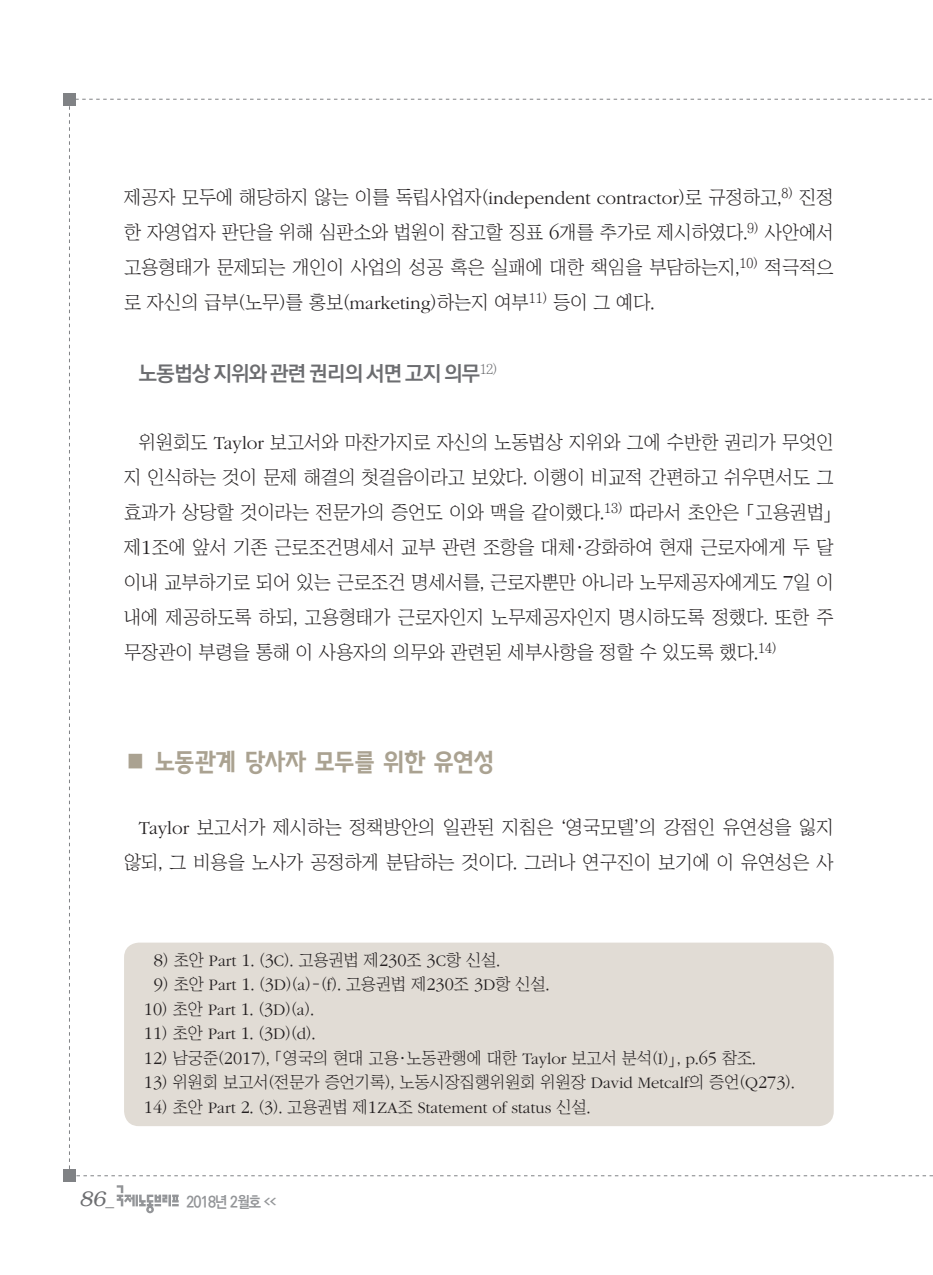
<style>
.page{position:relative;width:933px;height:1275px;background:#fff}
.page>*{position:absolute;margin:0;border:0;box-sizing:border-box;transform-origin:0 0}
.서론{font:24.5px "KBI Zfor SM Esgo H";letter-spacing:-.03em;color:#aaa291}
.중제목{font:700 21px "Ko Pub Dotum";letter-spacing:-.03em;color:#6c6d70}
.t1{font:italic 300 21px "Bookman";color:#6c6d70}
.본문{font:18.9px/35px "Chosunilbo NM";color:#231f20;text-align:justify}
.각주{font:16.62px "Chosunilbo NM";color:#231f20}
.각주-2{font:300 16.62px "ITC Garamond Std";color:#231f20}
.t2{font:700 15.75px "Ko Pub Dotum";letter-spacing:-.055em;color:#939598;scale:.9 1}
.s1{font-family:"ITC Garamond Std";font-weight:300}
.s2{font-family:"ITC Garamond Std";font-weight:300;font-size:20.82px}
.s3{font-family:"ITC Garamond Std";font-weight:300;font-size:18.38px}
.s4{font-size:18.38px}
.s5{font-family:"Chosunilbo NM";font-weight:400}
.s6{font-family:"Helvetica";font-weight:400;font-style:normal;font-size:17.5px}
.s7{font-size:7.88px}
</style>
<div class="page">
<div style="left:64px;top:1170px;width:12px;height:12px;background:#808285"></div>
<div style="left:64px;top:93px;width:12px;height:12px;background:#808285"></div>
<svg style="left:117px;top:1185px;width:62px;height:28px"></svg>
<div style="left:124px;top:943px;width:709px;height:183px;background:#e1dcd5;border-radius:15px"></div>
<p class="본문" style="left:124px;top:179px;width:711px">제공자 모두에 해당하지 않는 이를 독립사업자(<span class="s1">independent contractor</span>)로 규정하고,<sup>8)</sup> 진정 한 자영업자 판단을 위해 심판소와 법원이 참고할 징표 <span class="s2">6</span>개를 추가로 제시하였다.<sup>9)</sup> 사안에서 고용형태가 문제되는 개인이 사업의 성공 혹은 실패에 대한 책임을 부담하는지,<sup>10)</sup> 적극적으 로 자신의 급부(노무)를 홍보(<span class="s1">marketing</span>)하는지 여부<sup>11)</sup> 등이 그 예다.</p>
<p class="중제목" style="left:139px;top:363px;width:360px">노동법상 지위와 관련 권리의 서면 고지 의무<sup>12)</sup></p>
<p class="본문" style="left:124px;top:424px;width:719px;text-align:left;text-indent:15px">위원회도 <span class="s1">Taylor</span> 보고서와 마찬가지로 자신의 노동법상 지위와 그에 수반한 권리가 무엇인 지 인식하는 것이 문제 해결의 첫걸음이라고 보았다. 이행이 비교적 간편하고 쉬우면서도 그 효과가 상당할 것이라는 전문가의 증언도 이와 맥을 같이했다.<sup>13)</sup> 따라서 초안은 「고용권법」제<span class="s2">1</span>조에 앞서 기존 근로조건명세서 교부 관련 조항을 대체·강화하여 현재 근로자에게 두 달 이내 교부하기로 되어 있는 근로조건 명세서를, 근로자뿐만 아니라 노무제공자에게도 <span class="s2">7</span>일 이 내에 제공하도록 하되, 고용형태가 근로자인지 노무제공자인지 명시하도록 정했다. 또한 주 무장관이 부령을 통해 이 사용자의 의무와 관련된 세부사항을 정할 수 있도록 했다.<sup>14)</sup></p>
<p class="서론" style="left:124px;top:747px;width:372px">■ 노동관계 당사자 모두를 위한 유연성</p>
<p class="본문" style="left:124px;top:809px;width:711px;text-align:right"><span class="s1">Taylor</span> 보고서가 제시하는 정책방안의 일관된 지침은 ‘영국모델’의 강점인 유연성을 잃지 않되, 그 비용을 노사가 공정하게 분담하는 것이다. 그러나 연구진이 보기에 이 유연성은 사</p>
<p class="각주" style="left:154px;top:951px;width:347px"><span class="s3">8</span>) 초안 <span class="s1">Part</span> <span class="s3">1</span>. (<span class="s3">3</span><span class="s1">C</span>). 고용권법 제<span class="s3">230</span>조 <span class="s3">3</span><span class="s1">C</span>항 신설.</p>
<p class="각주" style="left:154px;top:976px;width:397px"><span class="s3">9</span>) 초안 <span class="s1">Part</span> <span class="s3">1</span>. (<span class="s3">3</span><span class="s1">D</span>)(<span class="s1">a</span>)-(<span class="s1">f</span>). 고용권법 제<span class="s3">230</span>조 <span class="s3">3</span><span class="s1">D</span>항 신설.</p>
<p class="각주" style="left:144px;top:1000px;width:171px"><span class="s3">10</span>) 초안 <span class="s1">Part</span> <span class="s3">1</span>. (<span class="s3">3</span><span class="s1">D</span>)(<span class="s1">a</span>).</p>
<p class="각주" style="left:144px;top:1025px;width:173px"><span class="s3">11</span>) 초안 <span class="s1">Part</span> <span class="s3">1</span>. (<span class="s3">3</span><span class="s1">D</span>)(<span class="s1">d</span>).</p>
<p class="각주" style="left:144px;top:1049px;width:613px"><span class="s3">12</span>) 남궁준(<span class="s3">2017</span>), 「영국의 현대 고용·노동관행에 대한 <span class="s1">Taylor</span> 보고서 분석(<span class="s1">I</span>)」, <span class="s1">p</span>.<span class="s3">65</span> 참조.</p>
<p class="각주" style="left:144px;top:1074px;width:652px"><span class="s3">13</span>) 위원회 보고서(전문가 증언기록), 노동시장집행위원회 위원장 <span class="s1">David Metcalf</span>의 증언(<span class="s1">Q</span><span class="s3">273</span>).</p>
<p class="각주-2" style="left:144px;top:1099px;width:448px"><span class="s4">14</span><span class="s5">) 초안</span> Part <span class="s4">2</span><span class="s5">. (</span><span class="s4">3</span><span class="s5">). 고용권법 제</span><span class="s4">1</span>ZA<span class="s5">조</span> Statement of status <span class="s5">신설.</span></p>
<p class="t1" style="left:79px;top:1187px;width:36px">86<span class="s6">_</span></p>
<p class="t2" style="left:186px;top:1194px;width:101px">2018년 2월호 <span class="s7">&lt;&lt;</span></p>
</div>
